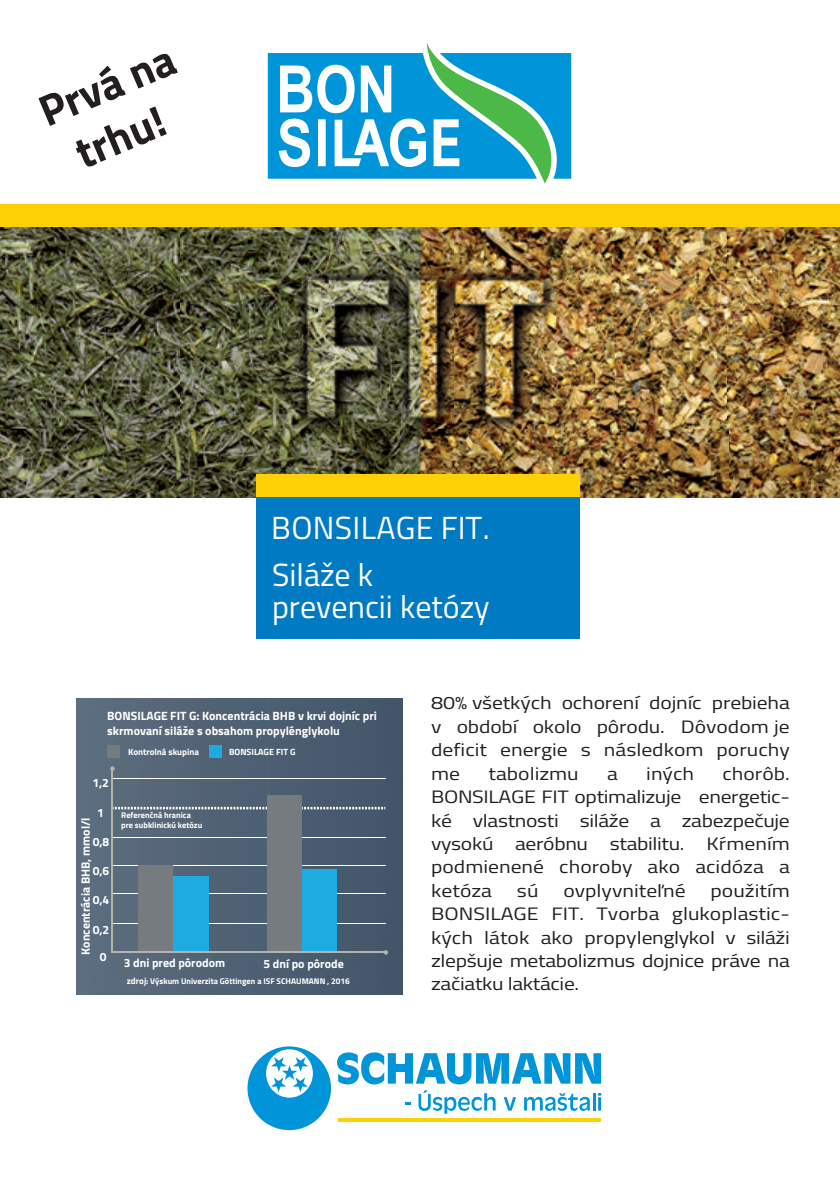
<style>
.page{position:relative;width:840px;height:1191px;background:#fff}
.page>*{position:absolute;margin:0;border:0;box-sizing:border-box;transform-origin:0 0}
.t1{font:700 44px/52.8px "Titillium Web";color:#231f20;text-align:center}
.t2{font:32px/32px "Titillium Web";color:#fff}
.t3{font:32px "Titillium";letter-spacing:.01em;color:#fff}
.t4{font:18px/23.4px "Titillium Web";color:#231f20;text-align:justify;scale:1.2 1}
.t5{font:700 12px/14.4px "Titillium Web";color:#fff}
.t6{font:700 9px "Titillium Web";color:#fff}
.t7{font:700 8.4px/10px "Titillium Web";color:#fff}
.s1{font-size:9px}
.s2{font-style:inherit}
</style>
<div class="page">
<div style="left:247px;top:1046px;width:84px;height:84px;background:#0095d9;border-radius:50%"></div>
<div style="left:266px;top:1049px;width:47px;height:48px;background:#fff;border-radius:50%"></div>
<svg style="left:271px;top:1057px;width:37px;height:35px"></svg>
<svg style="left:337px;top:1052px;width:263px;height:32px"></svg>
<svg style="left:418px;top:1090px;width:77px;height:23px"></svg>
<svg style="left:503px;top:1097px;width:12px;height:13px"></svg>
<svg style="left:524px;top:1093px;width:65px;height:17px"></svg>
<hr style="left:592px;top:1093px;width:3px;height:17px;background:#0095d9">
<svg style="left:597px;top:1093px;width:4px;height:17px"></svg>
<svg style="left:338px;top:1118px;width:263px;height:3px"></svg>
<img style="left:0;top:226px;width:839px;height:271px">
<div style="left:0;top:204px;width:839px;height:22px;background:#fed006"></div>
<div style="left:256px;top:497px;width:323px;height:142px;background:#007ac2"></div>
<div style="left:256px;top:474px;width:323px;height:23px;background:#fed006"></div>
<svg style="left:267px;top:42px;width:304px;height:142px"></svg>
<img style="left:77px;top:698px;width:325px;height:296px">
<hr style="left:112px;top:923px;width:273px;height:1px;background:#fff">
<hr style="left:112px;top:893px;width:273px;height:1px;background:#fff">
<hr style="left:112px;top:865px;width:273px;height:1px;background:#fff">
<hr style="left:112px;top:837px;width:273px;height:1px;background:#fff">
<hr style="left:112px;top:778px;width:273px;height:1px;background:#fff">
<div style="left:138px;top:864px;width:35px;height:88px;background:#767b7f"></div>
<div style="left:173px;top:876px;width:35px;height:76px;background:#1dabe1"></div>
<div style="left:302px;top:869px;width:35px;height:83px;background:#1dabe1"></div>
<svg style="left:110px;top:766px;width:5px;height:5px"></svg>
<div style="left:107px;top:745px;width:12px;height:13px;background:#767b7f"></div>
<svg style="left:383px;top:950px;width:5px;height:4px"></svg>
<div style="left:209px;top:745px;width:13px;height:13px;background:#1dabe1"></div>
<svg style="left:113px;top:807px;width:272px;height:2px"></svg>
<div style="left:267px;top:795px;width:35px;height:157px;background:#767b7f"></div>
<hr style="left:111px;top:769px;width:2px;height:183px;background:#b2b5a9">
<hr style="left:111px;top:951px;width:274px;height:2px;background:#b2b5a9">
<h1 class="t1" style="left:30px;top:87px;width:145px;rotate:-23deg">Prvá na trhu!</h1>
<h2 class="t3" style="left:271px;top:504px;width:220px">BONSILAGE FIT.</h2>
<h2 class="t2" style="left:272px;top:557px;width:219px">Siláže k prevencii ketózy</h2>
<p class="t5" style="left:107px;top:708px;width:271px">BONSILAGE FIT G: Koncentrácia BHB v krvi dojníc pri skrmovaní siláže s obsahom propylénglykolu</p>
<p class="t5" style="left:92px;top:774px;width:18px">1,2</p>
<p class="t6" style="left:128px;top:745px;width:72px">Kontrolná skupina</p>
<p class="t6" style="left:229px;top:745px;width:68px">BONSILAGE FIT G</p>
<p class="t5" style="left:97px;top:805px;width:8px">1</p>
<p class="t5" style="left:78px;top:955px;width:139px;rotate:-90deg">Koncentrácia BHB, mmol/l</p>
<p class="t7" style="left:121px;top:809px;width:82px">Referenčná hranica pre subklinickú ketózu</p>
<p class="t5" style="left:124px;top:955px;width:103px">3 dni pred pôrodom</p>
<p class="t5" style="left:263px;top:955px;width:82px">5 dní po pôrode</p>
<p class="t7" style="left:127px;top:975px;width:224px"><span class="s1">zdroj</span>: Výskum Univerzita Göttingen a ISF SCHAUMANN , 2016</p>
<p class="t5" style="left:93px;top:834px;width:18px">0,8</p>
<p class="t5" style="left:93px;top:862px;width:18px">0,6</p>
<p class="t5" style="left:93px;top:891px;width:18px">0,4</p>
<p class="t5" style="left:93px;top:922px;width:18px">0,2</p>
<p class="t5" style="left:100px;top:949px;width:8px">0</p>
<p class="t4" style="left:431px;top:690px;width:300px">80% všetkých ochorení dojníc prebieha v období okolo pôrodu. Dôvodom je deficit energie s následkom poruchy me</p>
<p class="t4" style="left:488px;top:761px;width:77px">tabolizmu</p>
<p class="t4" style="left:606px;top:761px;width:11px">a</p>
<p class="t4" style="left:646px;top:761px;width:41px">iných</p>
<p class="t4" style="left:431px;top:761px;width:300px;text-indent:291px">chorôb.<br>BONSILAGE FIT optimalizuje energetic&shy;ké <span class="s2">v</span>lastnosti siláže a zabezpečuje vysokú aeróbnu stabilitu. Kŕmením podmienené choroby ako <span class="s2">acidóza a </span>ketóza</p>
<p class="t4" style="left:431px;top:878px;width:300px;text-indent:279px">použitím BONSILAGE FIT. Tvorba glukoplastic&shy;kých <span class="s2">l</span>átok ako propylenglykol v siláži zlepšuje metabolizmus dojnice práve na začiatku laktácie.</p>
<p class="t4" style="left:516px;top:878px;width:19px">sú</p>
<p class="t4" style="left:563px;top:878px;width:103px">ovplyvniteľné</p>
</div>
